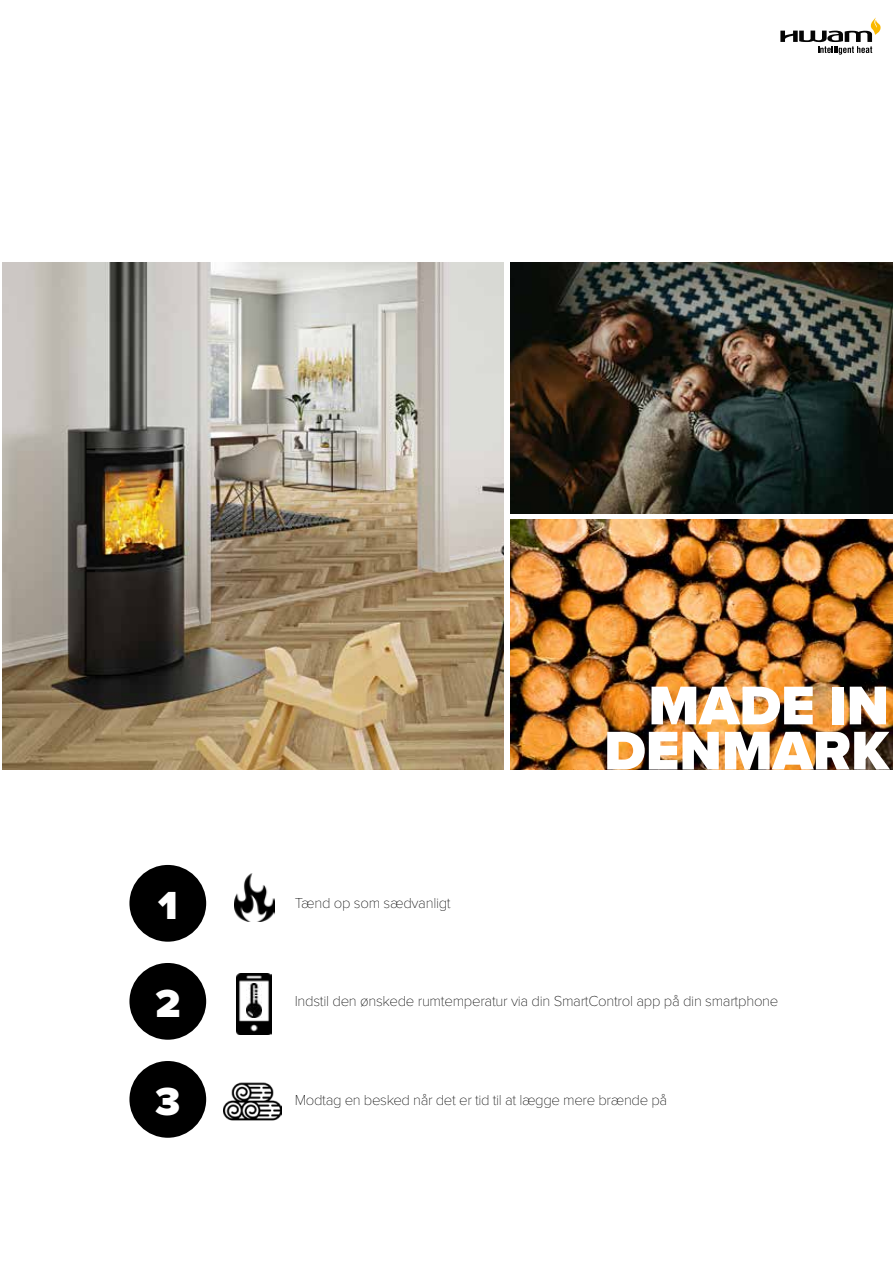
<style>
.page{position:relative;width:893px;height:1263px;background:#fff}
.page>*{position:absolute;margin:0;border:0;box-sizing:border-box;transform-origin:0 0}
.t1{font:900 56.55px/45.2px "Proxima Nova";color:#fff;text-align:right}
.t2{font:900 40.65px "Proxima Nova";color:#fff}
.t3{font:100 15px "Proxima Nova T";letter-spacing:-.02em;color:#000}
</style>
<div class="page">
<div style="left:129px;top:865px;width:77px;height:77px;background:#000;border-radius:50%"></div>
<div style="left:129px;top:963px;width:77px;height:77px;background:#000;border-radius:50%"></div>
<div style="left:129px;top:1061px;width:77px;height:77px;background:#000;border-radius:50%"></div>
<img style="left:2px;top:263px;width:502px;height:506px">
<img style="left:510px;top:263px;width:383px;height:251px">
<img style="left:510px;top:519px;width:383px;height:250px">
<img style="left:223px;top:1082px;width:58px;height:39px">
<img style="left:235px;top:873px;width:39px;height:48px">
<img style="left:237px;top:973px;width:34px;height:61px">
<img style="left:247px;top:983px;width:15px;height:34px">
<svg style="left:780px;top:17px;width:101px;height:37px"></svg>
<h2 class="t2" style="left:158px;top:875px;width:21px">1</h2>
<h2 class="t2" style="left:155px;top:973px;width:26px">2</h2>
<h2 class="t2" style="left:155px;top:1071px;width:27px">3</h2>
<p class="t3" style="left:295px;top:891px;width:158px">Tænd op som sædvanligt</p>
<h1 class="t1" style="left:604px;top:682px;width:286px">MADE IN<br>DENMARK</h1>
<p class="t3" style="left:295px;top:990px;width:485px">Indstil den ønskede rumtemperatur via din SmartControl app på din smartphone</p>
<p class="t3" style="left:295px;top:1089px;width:374px">Modtag en besked når det er tid til at lægge mere brænde på</p>
</div>
